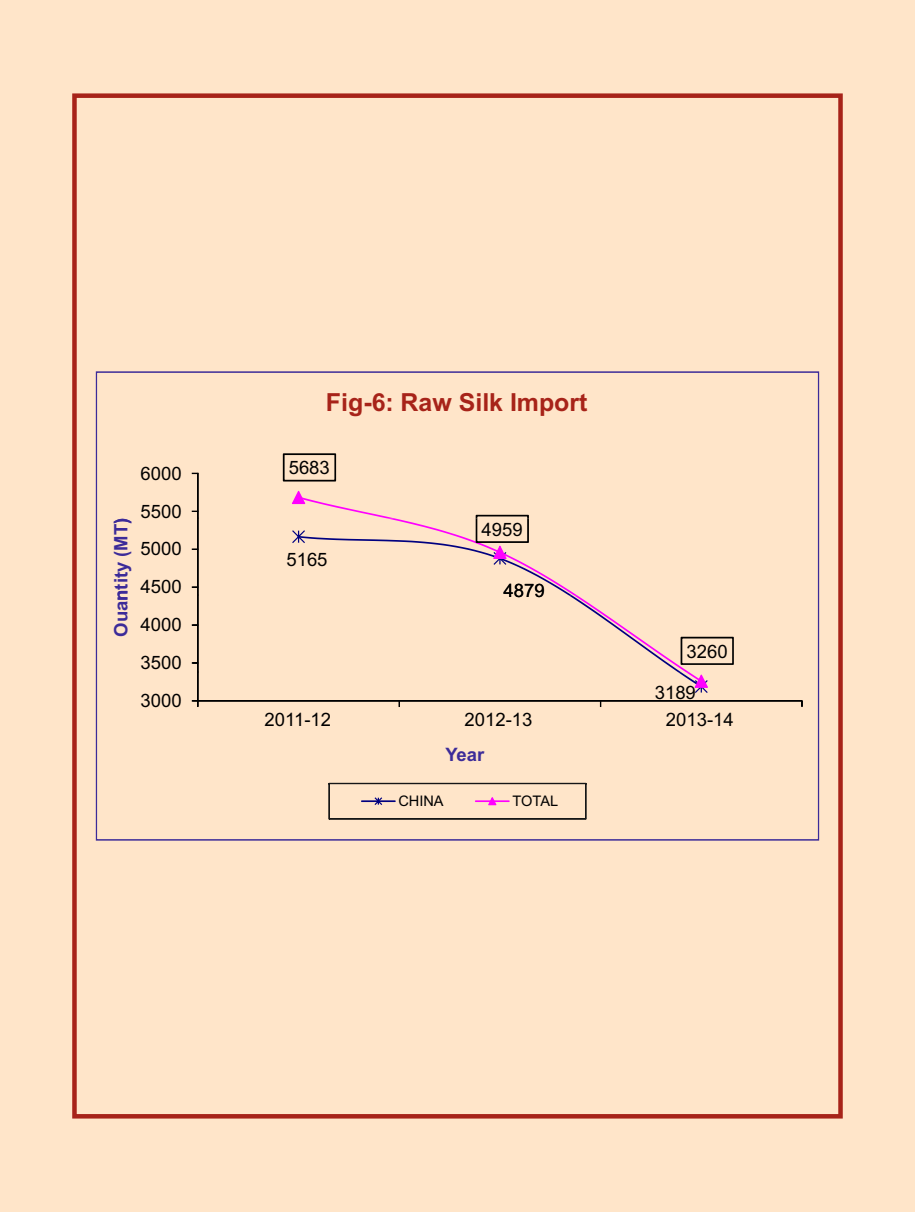
<style>
.page{position:relative;width:915px;height:1212px;background:#fff}
.page>*{position:absolute;margin:0;border:0;box-sizing:border-box;transform-origin:0 0}
.t1{font:700 24.9px "Arial";color:#a72319}
.t2{font:18.45px "Arial";color:#000}
.t3{font:700 18.45px "Arial";color:#3c2b99}
.t4{font:14.55px "Arial";color:#000}
</style>
<div class="page">
<div style="left:0;top:0;width:914px;height:1212px;background:#ffe5c9"></div>
<div style="left:72px;top:93px;width:770px;height:1025px;border:4px solid #a72319"></div>
<hr style="left:197px;top:473px;width:1px;height:46px;background:#000">
<svg style="left:283px;top:453px;width:53px;height:28px"></svg>
<hr style="left:197px;top:518px;width:1px;height:77px;background:#000">
<hr style="left:197px;top:595px;width:1px;height:77px;background:#000">
<hr style="left:197px;top:700px;width:605px;height:1px;background:#000">
<svg style="left:192px;top:672px;width:6px;height:35px"></svg>
<svg style="left:292px;top:491px;width:441px;height:202px"></svg>
<svg style="left:328px;top:783px;width:258px;height:37px"></svg>
<p class="t2" style="left:140px;top:466px;width:43px">6000</p>
<p class="t3" style="left:114px;top:637px;width:121px;rotate:-90deg">Ouantity (MT)</p>
<p class="t2" style="left:140px;top:504px;width:43px">5500</p>
<p class="t2" style="left:140px;top:542px;width:43px">5000</p>
<p class="t2" style="left:140px;top:580px;width:43px">4500</p>
<p class="t2" style="left:140px;top:618px;width:43px">4000</p>
<p class="t2" style="left:140px;top:656px;width:43px">3500</p>
<p class="t2" style="left:140px;top:694px;width:43px">3000</p>
<h1 class="t1" style="left:326px;top:393px;width:263px">Fig-6: Raw Silk Import</h1>
<p class="t2" style="left:288px;top:461px;width:43px">5683</p>
<p class="t2" style="left:286px;top:553px;width:43px">5165</p>
<p class="t2" style="left:481px;top:522px;width:43px">4959</p>
<p class="t2" style="left:503px;top:583px;width:43px">4879</p>
<p class="t2" style="left:686px;top:644px;width:43px">3260</p>
<p class="t2" style="left:654px;top:686px;width:43px">3189</p>
<p class="t2" style="left:264px;top:712px;width:68px">2011-12</p>
<p class="t2" style="left:464px;top:712px;width:69px">2012-13</p>
<p class="t2" style="left:665px;top:712px;width:69px">2013-14</p>
<p class="t3" style="left:445px;top:748px;width:40px">Year</p>
<p class="t4" style="left:398px;top:796px;width:47px">CHINA</p>
<p class="t4" style="left:512px;top:796px;width:47px">TOTAL</p>
</div>
